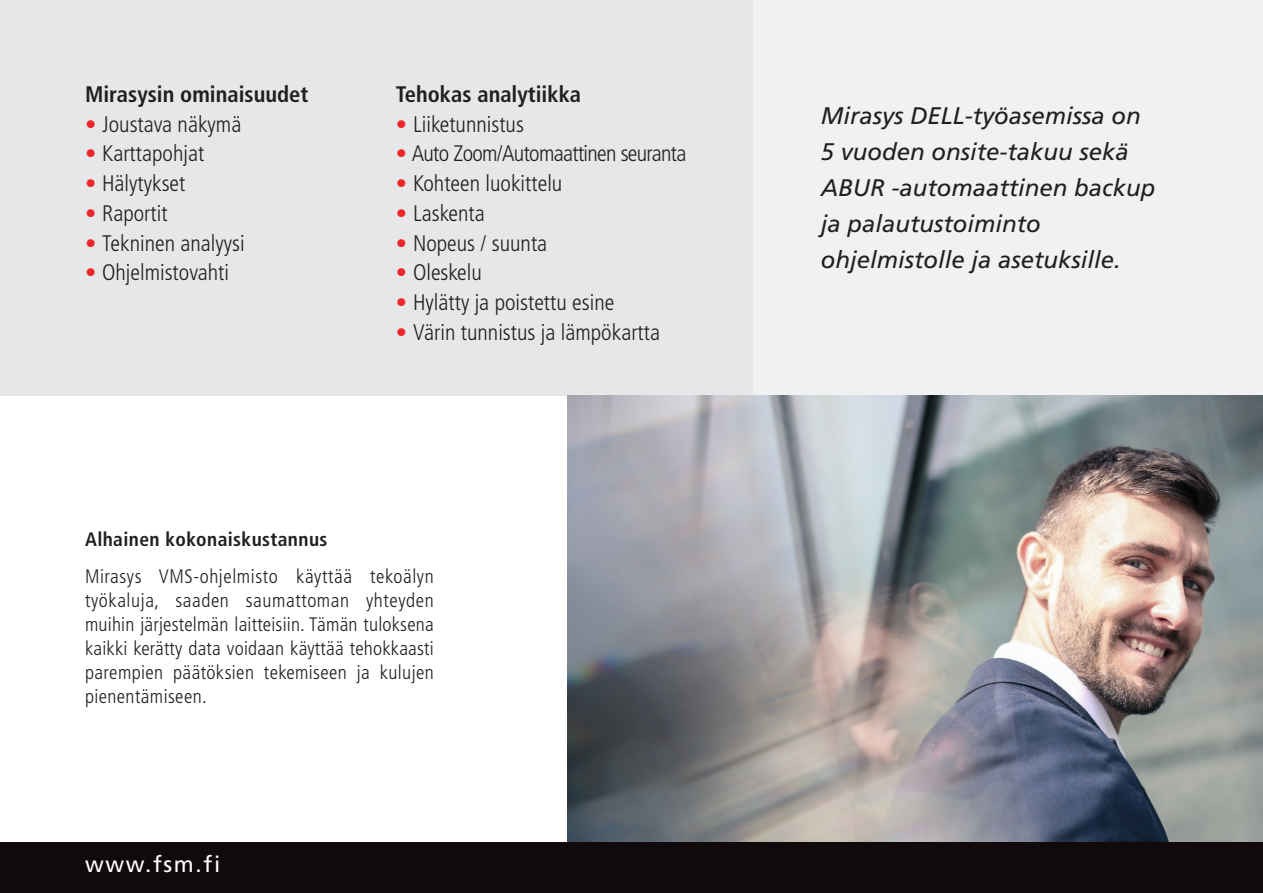
<style>
.page{position:relative;width:1263px;height:893px;background:#fff}
.page>*{position:absolute;margin:0;border:0;box-sizing:border-box;transform-origin:0 0}
.t1{font:italic 24px/36px "Frutiger LT Std";color:#231f20}
.t2{font:300 condensed 22.5px "Frutiger LT Std";color:#231f20}
.t3{font:700 condensed 22.5px "Frutiger LT Std";color:#231f20}
.t4{font:300 condensed 22.5px "Frutiger LT Std";letter-spacing:-.03em;color:#231f20}
.t5{font:22.5px "Frutiger LT Std";letter-spacing:.075em;color:#fff}
.t6{font:300 condensed 19.5px/24px "Frutiger LT Std";letter-spacing:.02em;color:#231f20;text-align:justify}
.t7{font:700 condensed 19.5px "Frutiger LT Std";letter-spacing:.02em;color:#231f20}
.s1{font-weight:700;color:#ee2629}
</style>
<div class="page">
<div style="left:753px;top:0;width:510px;height:395px;background:#f0f1f2"></div>
<div style="left:0;top:842px;width:1263px;height:51px;background:#110a0c"></div>
<div style="left:0;top:0;width:753px;height:395px;background:#e6e7e9"></div>
<img style="left:568px;top:395px;width:695px;height:447px">
<p class="t3" style="left:85px;top:81px;width:225px">Mirasysin ominaisuudet</p>
<p class="t2" style="left:85px;top:111px;width:158px"><span class="s1">•</span> Joustava näkymä</p>
<p class="t2" style="left:85px;top:141px;width:121px"><span class="s1">•</span> Karttapohjat</p>
<p class="t2" style="left:85px;top:171px;width:102px"><span class="s1">•</span> Hälytykset</p>
<p class="t2" style="left:85px;top:200px;width:84px"><span class="s1">•</span> Raportit</p>
<p class="t2" style="left:85px;top:230px;width:161px"><span class="s1">•</span> Tekninen analyysi</p>
<p class="t2" style="left:85px;top:260px;width:145px"><span class="s1">•</span> Ohjelmistovahti</p>
<p class="t3" style="left:396px;top:81px;width:187px">Tehokas analytiikka</p>
<p class="t2" style="left:396px;top:111px;width:129px"><span class="s1">•</span> Liiketunnistus</p>
<p class="t4" style="left:396px;top:141px;width:292px"><span class="s1">•</span> Auto Zoom/Automaattinen seuranta</p>
<p class="t2" style="left:396px;top:171px;width:168px"><span class="s1">•</span> Kohteen luokittelu</p>
<p class="t2" style="left:396px;top:200px;width:90px"><span class="s1">•</span> Laskenta</p>
<p class="t2" style="left:396px;top:230px;width:153px"><span class="s1">•</span> Nopeus / suunta</p>
<p class="t2" style="left:396px;top:260px;width:87px"><span class="s1">•</span> Oleskelu</p>
<p class="t2" style="left:396px;top:290px;width:220px"><span class="s1">•</span> Hylätty ja poistettu esine</p>
<p class="t2" style="left:396px;top:319px;width:266px"><span class="s1">•</span> Värin tunnistus ja lämpökartta</p>
<p class="t7" style="left:85px;top:528px;width:244px">Alhainen kokonaiskustannus</p>
<p class="t6" style="left:85px;top:564px;width:350px">Mirasys VMS-ohjelmisto käyttää tekoälyn työkaluja, saaden saumattoman yhteyden muihin järjestelmän laitteisiin. Tämän tuloksena kaikki kerätty data voidaan käyttää tehokkaasti parempien päätöksien tekemiseen ja kulujen pienentämiseen.</p>
<p class="t5" style="left:85px;top:850px;width:137px">www.fsm.fi</p>
<p class="t1" style="left:821px;top:98px;width:336px">Mirasys DELL-työasemissa on<br>5 vuoden onsite-takuu sekä<br>ABUR -automaattinen backup ja palautustoiminto ohjelmistolle ja asetuksille.</p>
</div>
